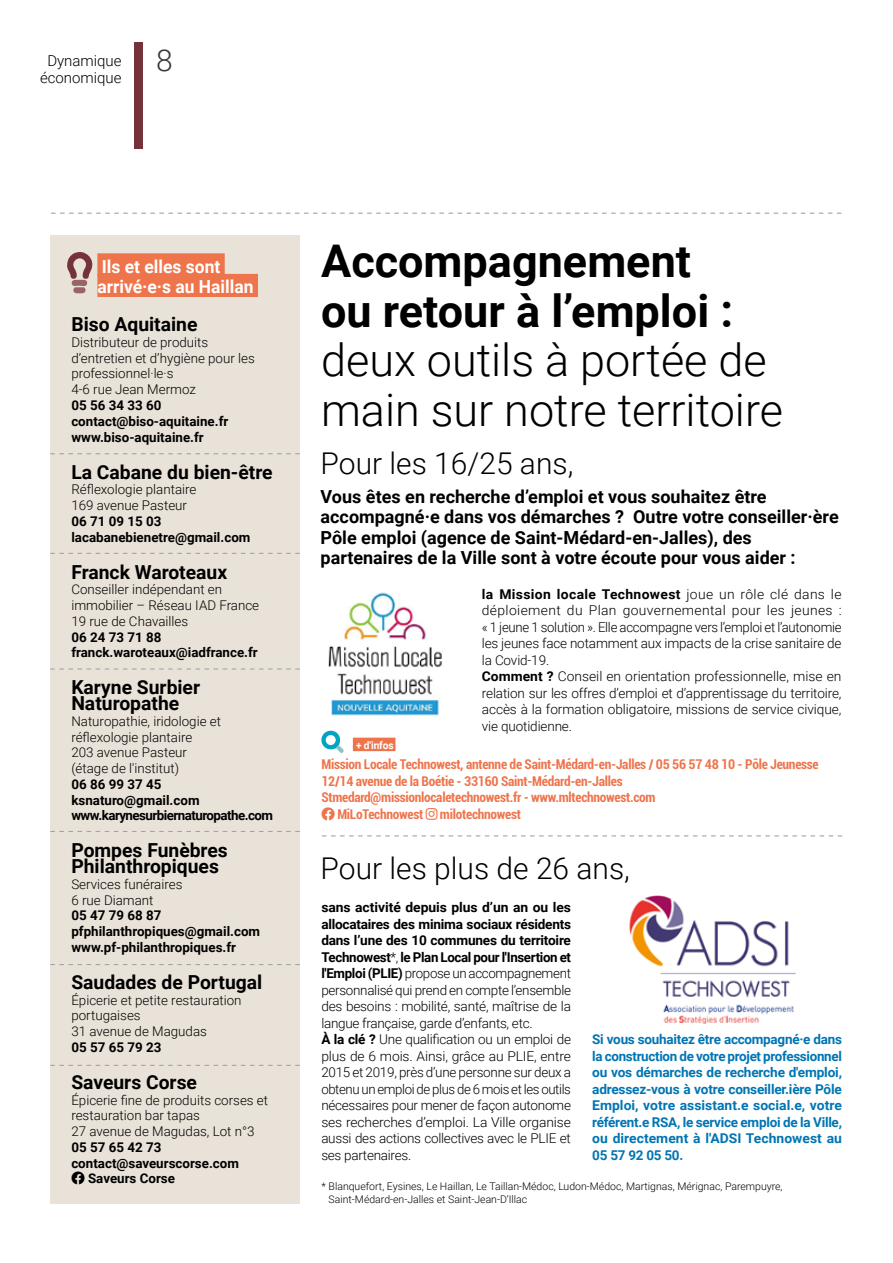
<style>
.page{position:relative;width:893px;height:1263px;background:#fff}
.page>*{position:absolute;margin:0;border:0;box-sizing:border-box;transform-origin:0 0}
.t1{font:300 45px/49.5px "Roboto";color:#000}
.t2{font:700 45px/49.5px "Roboto";color:#000}
.t3{font:300 30px "Roboto";color:#000}
.t4{font:700 19.35px/15.8px "Roboto";color:#000}
.t5{font:700 18px/20.7px "Roboto";color:#000}
.t6{font:700 18px/20.5px "Roboto";color:#fff}
.t7{font:300 15px/16.5px "Roboto";color:#000}
.t8{font:300 13.5px/16.5px "Roboto";letter-spacing:-.015em;color:#000}
.t9{font:700 13.5px/16.5px "Roboto";color:#0075b3;text-align:justify}
.t10{font:700 condensed 13.5px/16.5px "Roboto";letter-spacing:-.02em;color:#ee744c}
.t11{font:300 13.35px/15.8px "Roboto";color:#000}
.t12{font:700 13.35px/15.8px "Roboto";color:#000}
.t13{font:700 13.35px/15.8px "Roboto";letter-spacing:-.04em;color:#000}
.t14{font:300 10.5px/13.5px "Roboto";color:#000}
.t15{font:700 10.5px "Roboto";letter-spacing:-.01em;color:#fff}
.s1{font-weight:700}
</style>
<div class="page">
<svg style="left:51px;top:213px;width:790px;height:1px"></svg>
<svg style="left:322px;top:835px;width:520px;height:1px"></svg>
<div style="left:50px;top:235px;width:250px;height:969px;background:#e9e2d9"></div>
<div style="left:97px;top:253px;width:128px;height:23px;background:#ee744c"></div>
<div style="left:97px;top:274px;width:161px;height:23px;background:#ee744c"></div>
<svg style="left:67px;top:252px;width:26px;height:41px"></svg>
<svg style="left:50px;top:453px;width:250px;height:1px"></svg>
<svg style="left:50px;top:553px;width:250px;height:1px"></svg>
<svg style="left:50px;top:668px;width:250px;height:1px"></svg>
<svg style="left:50px;top:831px;width:250px;height:1px"></svg>
<svg style="left:50px;top:964px;width:250px;height:1px"></svg>
<svg style="left:50px;top:1065px;width:250px;height:1px"></svg>
<svg style="left:321px;top:730px;width:23px;height:23px"></svg>
<div style="left:353px;top:738px;width:42px;height:13px;background:#ee744c"></div>
<img style="left:328px;top:592px;width:114px;height:124px">
<img style="left:629px;top:895px;width:167px;height:128px">
<div style="left:134px;top:42px;width:9px;height:106px;background:#75323a"></div>
<p class="t7" style="left:40px;top:52px;width:134px;text-indent:7px">Dynamique économique <sup>8</sup></p>
<h3 class="t6" style="left:97px;top:255px;width:158px">Ils et elles sont arrivé·e·s au Haillan</h3>
<h3 class="t4" style="left:71px;top:316px;width:128px">Biso Aquitaine</h3>
<p class="t11" style="left:71px;top:334px;width:185px">Distributeur de produits d’entretien et d’hygiène pour les professionnel·le·s<br>4-6 rue Jean Mermoz</p>
<p class="t12" style="left:71px;top:397px;width:158px">05 56 34 33 60 contact@biso-aquitaine.fr www.biso-aquitaine.fr</p>
<h3 class="t4" style="left:71px;top:463px;width:203px">La Cabane du bien-être</h3>
<p class="t11" style="left:71px;top:481px;width:127px">Réflexologie plantaire<br>169 avenue Pasteur</p>
<p class="t12" style="left:71px;top:513px;width:181px">06 71 09 15 03 lacabanebienetre@gmail.com</p>
<h3 class="t4" style="left:71px;top:563px;width:157px">Franck Waroteaux</h3>
<p class="t11" style="left:71px;top:581px;width:189px">Conseiller indépendant en immobilier – Réseau IAD France<br>19 rue de Chavailles</p>
<p class="t12" style="left:71px;top:628px;width:188px">06 24 73 71 88 franck.waroteaux@iadfrance.fr</p>
<h3 class="t4" style="left:71px;top:679px;width:130px">Karyne Surbier<br>Naturopathe</h3>
<p class="t11" style="left:71px;top:713px;width:151px">Naturopathie, iridologie et réflexologie plantaire<br>203 avenue Pasteur (étage de l'institut)</p>
<p class="t13" style="left:71px;top:776px;width:203px">06 86 99 37 45 ksnaturo@gmail.com www.karynesurbiernaturopathe.com</p>
<h3 class="t4" style="left:71px;top:842px;width:158px">Pompes Funèbres<br>Philanthropiques</h3>
<p class="t11" style="left:71px;top:876px;width:113px">Services funéraires<br>6 rue Diamant</p>
<p class="t12" style="left:71px;top:907px;width:190px">05 47 79 68 87 pfphilanthropiques@gmail.com www.pf-philanthropiques.fr</p>
<h3 class="t4" style="left:71px;top:973px;width:192px">Saudades de Portugal</h3>
<p class="t11" style="left:71px;top:991px;width:172px">Épicerie et petite restauration portugaises<br>31 avenue de Magudas</p>
<p class="t12" style="left:71px;top:1039px;width:92px">05 57 65 79 23</p>
<h3 class="t4" style="left:71px;top:1073px;width:127px">Saveurs Corse</h3>
<p class="t11" style="left:71px;top:1091px;width:198px">Épicerie fine de produits corses et restauration bar tapas<br>27 avenue de Magudas, Lot n°3</p>
<p class="t12" style="left:71px;top:1139px;width:169px">05 57 65 42 73 contact@saveurscorse.com</p>
<p class="t12" style="left:71px;top:1170px;width:105px">□□ Saveurs Corse</p>
<h1 class="t2" style="left:321px;top:235px;width:414px">Accompagnement ou retour à l’emploi :</h1>
<h1 class="t1" style="left:321px;top:334px;width:463px">deux outils à portée de main sur notre territoire</h1>
<h2 class="t3" style="left:321px;top:442px;width:254px">Pour les 16/25 ans,</h2>
<h3 class="t5" style="left:321px;top:485px;width:520px">Vous êtes en recherche d’emploi et vous souhaitez être accompagné·e dans vos démarches ? Outre votre conseiller·ère Pôle emploi (agence de Saint-Médard-en-Jalles), des partenaires de la Ville sont à votre écoute pour vous aider :</h3>
<p class="t8" style="left:482px;top:585px;width:361px"><span class="s1">la Mission locale Technowest</span> joue un rôle clé dans le déploiement du Plan gouvernemental pour les jeunes : « 1 jeune 1 solution ». Elle accompagne vers l’emploi et l’autonomie les jeunes face notamment aux impacts de la crise sanitaire de la Covid-19.<br><span class="s1">Comment ?</span> Conseil en orientation professionnelle, mise en relation sur les offres d’emploi et d’apprentissage du territoire, accès à la formation obligatoire, missions de service civique, vie quotidienne.</p>
<p class="t15" style="left:356px;top:738px;width:39px">+ d'infos</p>
<p class="t10" style="left:321px;top:756px;width:499px">Mission Locale Technowest, antenne de Saint-Médard-en-Jalles / 05 56 57 48 10 - Pôle Jeunesse<br>12/14 avenue de la Boétie - 33160 Saint-Médard-en-Jalles<br>Stmedard@missionlocaletechnowest.fr - www.mltechnowest.com</p>
<p class="t10" style="left:321px;top:805px;width:201px">□□ MiLoTechnowest ■▲▼ milotechnowest</p>
<h2 class="t3" style="left:321px;top:847px;width:311px">Pour les plus de 26 ans,</h2>
<p class="t8" style="left:321px;top:898px;width:251px"><span class="s1">sans activité depuis plus d’un an ou les allocataires des minima sociaux résidents dans l’une des 10 communes du territoire Technowest</span>*, <span class="s1">le Plan Local pour l'Insertion et l'Emploi (PLIE)</span> propose un accompagnement personnalisé qui prend en compte l’ensemble des besoins : mobilité, santé, maîtrise de la langue française, garde d’enfants, etc.<br><span class="s1">À la clé ?</span> Une qualification ou un emploi de plus de 6 mois. Ainsi, grâce au PLIE, entre 2015 et 2019, près d’une personne sur deux a obtenu un emploi de plus de 6 mois et les outils nécessaires pour mener de façon autonome ses recherches d’emploi. La Ville organise aussi des actions collectives avec le PLIE et ses partenaires.</p>
<p class="t9" style="left:592px;top:1030px;width:251px">Si vous souhaitez être accompagné·e dans la construction de votre projet professionnel ou vos démarches de recherche d'emploi, adressez-vous à votre conseiller.ière Pôle Emploi, votre assistant.e social.e, votre référent.e RSA, le service emploi de la Ville, ou directement à l'ADSI Technowest au 05 57 92 05 50.</p>
<p class="t14" style="left:329px;top:1179px;width:456px;text-indent:-7px">* Blanquefort, Eysines, Le Haillan, Le Taillan-Médoc, Ludon-Médoc, Martignas, Mérignac, Parempuyre,<br>Saint-Médard-en-Jalles et Saint-Jean-D’Illac</p>
</div>
